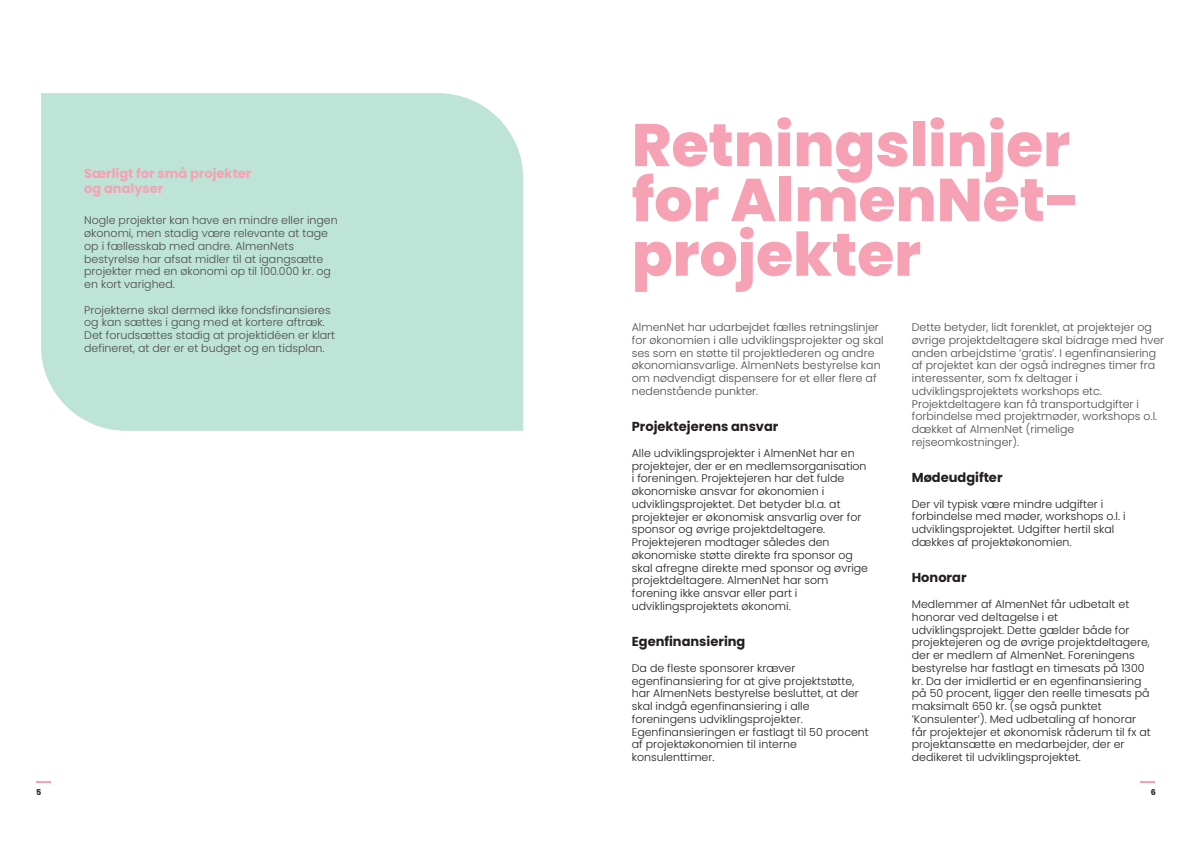
<style>
.page{position:relative;width:1191px;height:843px;background:#fff}
.page>*{position:absolute;margin:0;border:0;box-sizing:border-box;transform-origin:0 0}
.t1{font:800 60px/54.8px "Poppins";color:#f6a2b4}
.t2{font:700 13px "Poppins";color:#231f20}
.t3{font:700 13px/15px "Poppins";color:#f6a2b4}
.t4{font:300 11px/12.8px "Poppins";color:#231f20}
.t5{font:300 11px/12.8px "Poppins";color:#4c4c4e}
.t6{font:700 8px "Poppins";color:#231f20}
</style>
<div class="page">
<svg style="left:36px;top:781px;width:14px;height:1px"></svg>
<svg style="left:1140px;top:781px;width:14px;height:1px"></svg>
<div style="left:41px;top:93px;width:482px;height:337px;background:#bee3d7"></div>
<p class="t3" style="left:84px;top:166px;width:169px">Særligt for små projekter og analyser</p>
<p class="t5" style="left:84px;top:214px;width:255px">Nogle projekter kan have en mindre eller ingen økonomi, men stadig være relevante at tage op i fællesskab med andre. AlmenNets bestyrelse har afsat midler til at igangsætte projekter med en økonomi op til 100.000 kr. og en kort varighed.</p>
<p class="t5" style="left:84px;top:303px;width:252px">Projekterne skal dermed ikke fondsfinansieres og kan sættes i gang med et kortere aftræk.<br>Det forudsættes stadig at projektidéen er klart defineret, at der er et budget og en tidsplan.</p>
<h1 class="t1" style="left:631px;top:118px;width:449px">Retningslinjer for AlmenNet&shy;projekter</h1>
<p class="t5" style="left:631px;top:320px;width:253px">AlmenNet har udarbejdet fælles retningslinjer for økonomien i alle udviklingsprojekter og skal ses som en støtte til projektlederen og andre økonomiansvarlige. AlmenNets bestyrelse kan om nødvendigt dispensere for et eller flere af nedenstående punkter.</p>
<p class="t2" style="left:631px;top:417px;width:148px">Projektejerens ansvar</p>
<p class="t4" style="left:631px;top:446px;width:238px">Alle udviklingsprojekter i AlmenNet har en projektejer, der er en medlemsorganisation i foreningen. Projektejeren har det fulde økonomiske ansvar for økonomien i udviklingsprojektet. Det betyder bl.a. at projektejer er økonomisk ansvarlig over for sponsor og øvrige projektdeltagere.<br>Projektejeren modtager således den økonomiske støtte direkte fra sponsor og skal afregne direkte med sponsor og øvrige projektdeltagere. AlmenNet har som forening ikke ansvar eller part i udviklingsprojektets økonomi.</p>
<p class="t2" style="left:631px;top:632px;width:115px">Egenfinansiering</p>
<p class="t4" style="left:631px;top:661px;width:238px">Da de fleste sponsorer kræver egenfinansiering for at give projektstøtte, har AlmenNets bestyrelse besluttet, at der skal indgå egenfinansiering i alle foreningens udviklingsprojekter.<br>Egenfinansieringen er fastlagt til 50 procent af projektøkonomien til interne konsulenttimer.</p>
<p class="t5" style="left:911px;top:320px;width:254px">Dette betyder, lidt forenklet, at projektejer og øvrige projektdeltagere skal bidrage med hver anden arbejdstime ’gratis’. I egenfinansiering af projektet kan der også indregnes timer fra interessenter, som fx deltager i udviklingsprojektets workshops etc.<br>Projektdeltagere kan få transportudgifter i forbindelse med projektmøder, workshops o.l. dækket af AlmenNet (rimelige rejseomkostninger).</p>
<p class="t2" style="left:911px;top:468px;width:92px">Mødeudgifter</p>
<p class="t4" style="left:911px;top:497px;width:215px">Der vil typisk være mindre udgifter i forbindelse med møder, workshops o.l. i udviklingsprojektet. Udgifter hertil skal dækkes af projektøkonomien.</p>
<p class="t2" style="left:911px;top:568px;width:56px">Honorar</p>
<p class="t4" style="left:911px;top:597px;width:240px">Medlemmer af AlmenNet får udbetalt et honorar ved deltagelse i et udviklingsprojekt. Dette gælder både for projektejeren og de øvrige projektdeltagere, der er medlem af AlmenNet. Foreningens bestyrelse har fastlagt en timesats på 1300 kr. Da der imidlertid er en egenfinansiering på 50 procent, ligger den reelle timesats på maksimalt 650 kr. (se også punktet ’Konsulenter’). Med udbetaling af honorar får projektejer et økonomisk råderum til fx at projektansætte en medarbejder, der er dedikeret til udviklingsprojektet.</p>
<p class="t6" style="left:36px;top:786px;width:7px">5</p>
<p class="t6" style="left:1150px;top:786px;width:7px">6</p>
</div>
